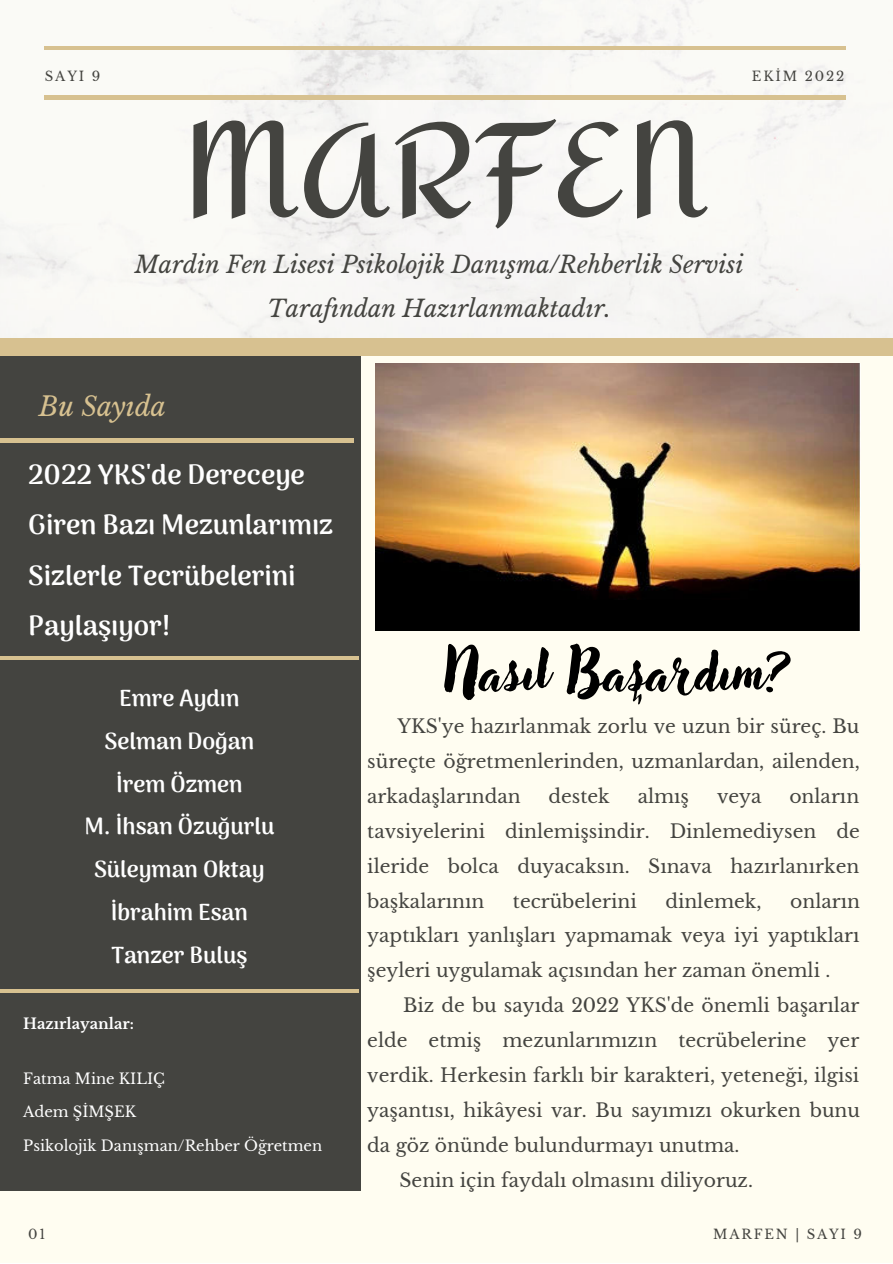
<style>
.page{position:relative;width:893px;height:1264px;background:#fff}
.page>*{position:absolute;margin:0;border:0;box-sizing:border-box;transform-origin:0 0}
.t1{font:133.95px "Redressed";color:#444440}
.t2{font:54px "Adlery Pro";color:#000}
.t3{font:800 27.45px/50.6px "Arima Madurai";color:#fff}
.t4{font:italic 26.4px "Libre Baskerville";color:#d7c190}
.t5{font:italic 23.4px/43.8px "Libre Baskerville";color:#444440;text-align:center}
.t6{font:800 22.95px/42.8px "Arima Madurai";color:#fff;text-align:center}
.t7{font:18.75px/34.8px "Libre Baskerville";color:#444440;text-align:justify}
.t8{font:14.7px "Libre Baskerville";color:#fff}
.t9{font:700 14.7px "Libre Baskerville";color:#fff}
.t10{font:13.2px "Libre Baskerville";letter-spacing:.14em;color:#444440}
</style>
<div class="page">
<div style="left:0;top:0;width:892px;height:1262px;background:#fffdf1"></div>
<div style="left:0;top:338px;width:360px;height:852px;background:#444440"></div>
<hr style="left:0;top:656px;width:359px;height:4px;background:#d7c190">
<hr style="left:0;top:989px;width:359px;height:3px;background:#d7c190">
<hr style="left:0;top:439px;width:354px;height:3px;background:#d7c190">
<hr style="left:44px;top:96px;width:801px;height:3px;background:#d7c190">
<hr style="left:44px;top:47px;width:801px;height:3px;background:#d7c190">
<div style="left:0;top:338px;width:892px;height:17px;background:#d7c190"></div>
<img style="left:376px;top:363px;width:484px;height:268px">
<p class="t10" style="left:45px;top:68px;width:57px">SAYI 9</p>
<p class="t10" style="left:751px;top:68px;width:94px">EKİM 2022</p>
<h1 class="t1" style="left:181px;top:63px;width:527px">MARFEN</h1>
<p class="t5" style="left:135px;top:242px;width:610px">Mardin Fen Lisesi Psikolojik Danışma/Rehberlik Servisi<br>Tarafından Hazırlanmaktadır.</p>
<h3 class="t4" style="left:39px;top:390px;width:128px">Bu Sayıda</h3>
<h3 class="t3" style="left:28px;top:449px;width:306px">2022 YKS'de Dereceye<br>Giren Bazı Mezunlarımız<br>Sizlerle Tecrübelerini<br>Paylaşıyor!</h3>
<p class="t6" style="left:84px;top:677px;width:191px">Emre Aydın<br>Selman Doğan<br>İrem Özmen<br>M. İhsan Özuğurlu<br>Süleyman Oktay<br>İbrahim Esan<br>Tanzer Buluş</p>
<p class="t9" style="left:23px;top:1014px;width:112px">Hazırlayanlar:</p>
<p class="t8" style="left:23px;top:1069px;width:143px">Fatma Mine KILIÇ</p>
<p class="t8" style="left:23px;top:1103px;width:114px">Adem ŞİMŞEK</p>
<p class="t8" style="left:23px;top:1136px;width:300px">Psikolojik Danışman/Rehber Öğretmen</p>
<p class="t10" style="left:28px;top:1226px;width:19px">01</p>
<h2 class="t2" style="left:443px;top:640px;width:346px">Nasıl Başardım?</h2>
<p class="t7" style="left:367px;top:709px;width:494px;text-indent:30px">YKS'ye hazırlanmak zorlu ve uzun bir süreç. Bu süreçte öğretmenlerinden, uzmanlardan, ailenden, arkadaşlarından</p>
<p class="t7" style="left:367px;top:779px;width:494px;text-indent:422px">onların tavsiyelerini dinlemişsindir. Dinlemediysen de ileride bolca duyacaksın. Sınava hazırlanırken başkalarının</p>
<p class="t7" style="left:548px;top:779px;width:63px">destek</p>
<p class="t7" style="left:637px;top:779px;width:53px">almış</p>
<p class="t7" style="left:717px;top:779px;width:46px">veya</p>
<p class="t7" style="left:367px;top:883px;width:494px;text-indent:423px">onların yaptıkları yanlışları yapmamak veya iyi yaptıkları şeyleri uygulamak açısından her zaman önemli .</p>
<p class="t7" style="left:403px;top:988px;width:457px">Biz de bu sayıda 2022 YKS'de önemli başarılar</p>
<p class="t7" style="left:367px;top:1022px;width:493px">elde etmiş mezunlarımızın tecrübelerine yer</p>
<p class="t7" style="left:367px;top:1057px;width:493px">verdik. Herkesin farklı bir karakteri, yeteneği, ilgisi</p>
<p class="t7" style="left:367px;top:1092px;width:494px">yaşantısı, hikâyesi var. Bu sayımızı okurken bunu</p>
<p class="t7" style="left:367px;top:1127px;width:374px">da göz önünde bulundurmayı unutma.</p>
<p class="t7" style="left:399px;top:1162px;width:355px">Senin için faydalı olmasını diliyoruz.</p>
<p class="t10" style="left:713px;top:1226px;width:150px">MARFEN | SAYI 9</p>
<p class="t7" style="left:513px;top:883px;width:125px">tecrübelerini</p>
<p class="t7" style="left:665px;top:883px;width:98px">dinlemek,</p>
</div>
